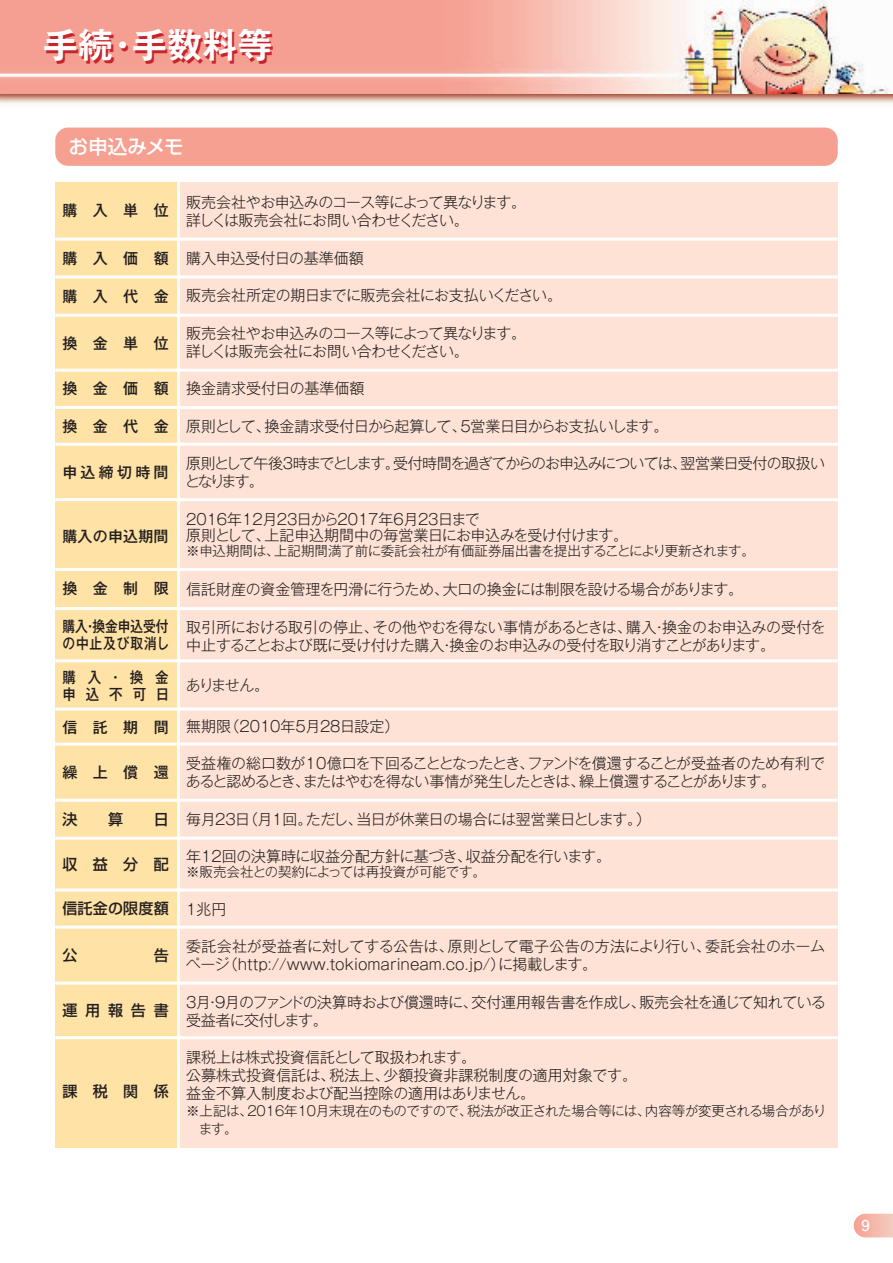
<style>
.page{position:relative;width:893px;height:1263px;background:#fff}
.page>*{position:absolute;margin:0;border:0;box-sizing:border-box;transform-origin:0 0}
.t1{font:34.5px "Gothic MB101 Pro De Bold 90 pv RKSJ H";letter-spacing:.025em;color:#c8242b}
.t2{font:19.5px "Shin Go Pro Medium 90 pv RKSJ H";color:#fff}
.t3{font:15px/18px "Gothic MB101 Pro Light 90 pv RKSJ H";letter-spacing:-.03em;color:#231f20}
.t4{font:15px/18px "Gothic MB101 Pro Light 90 pv RKSJ H";color:#231f20}
.t5{font:15px/18px "Gothic MB101 Pro Light 90 pv RKSJ H";letter-spacing:-.06em;color:#231f20}
.t6{font:15px/18px "Gothic MB101 Pro Light 90 pv RKSJ H";letter-spacing:-.065em;color:#231f20}
.t7{font:15px "Gothic MB101 Pro Medium 90 pv RKSJ H";letter-spacing:.735em;color:#231f20}
.t8{font:15px "Gothic MB101 Pro Light 90 pv RKSJ H";letter-spacing:-.07em;color:#231f20}
.t9{font:15px "Shin Go Pr 5 Medium 90 pv RKSJ H";letter-spacing:.52em;color:#231f20}
.t10{font:15px/16.5px "Gothic MB101 Pro Medium 90 pv RKSJ H";letter-spacing:-.005em;color:#231f20;scale:.85 1}
.t11{font:15px/16.5px "Gothic MB101 Pro Medium 90 pv RKSJ H";letter-spacing:.735em;color:#231f20;scale:.9 1}
.t12{font:15px "Gothic MB101 Pro Medium 90 pv RKSJ H";letter-spacing:.015em;color:#231f20}
.t13{font:15px "Shin Go Pr 5 Medium 90 pv RKSJ H";letter-spacing:.015em;color:#231f20}
.t14{font:15px "Futo Go B101 Pr 5 Bold 90 pv RKSJ H";color:#fff}
.t15{font:13.5px/18px "Gothic MB101 Pro Light 90 pv RKSJ H";letter-spacing:-.025em;color:#231f20}
</style>
<div class="page">
<img style="left:0;top:93px;width:893px;height:11px">
<img style="left:0;top:0;width:890px;height:93px">
<svg style="left:854px;top:1214px;width:39px;height:23px"></svg>
<div style="left:55px;top:128px;width:783px;height:38px;background:#f6a092;border-radius:13px"></div>
<div style="left:166px;top:182px;width:672px;height:965px;background:#fee2d5"></div>
<div style="left:55px;top:182px;width:124px;height:965px;background:#ffe2a5"></div>
<hr style="left:55px;top:238px;width:783px;height:3px;background:#fff">
<hr style="left:177px;top:182px;width:3px;height:966px;background:#fff">
<hr style="left:55px;top:275px;width:783px;height:3px;background:#fff">
<hr style="left:55px;top:314px;width:783px;height:3px;background:#fff">
<hr style="left:55px;top:369px;width:783px;height:3px;background:#fff">
<hr style="left:55px;top:406px;width:783px;height:3px;background:#fff">
<hr style="left:55px;top:443px;width:783px;height:3px;background:#fff">
<hr style="left:55px;top:498px;width:783px;height:3px;background:#fff">
<hr style="left:55px;top:568px;width:783px;height:3px;background:#fff">
<hr style="left:55px;top:607px;width:783px;height:3px;background:#fff">
<hr style="left:55px;top:659px;width:783px;height:3px;background:#fff">
<hr style="left:55px;top:742px;width:783px;height:3px;background:#fff">
<hr style="left:55px;top:707px;width:783px;height:3px;background:#fff">
<hr style="left:55px;top:837px;width:783px;height:3px;background:#fff">
<hr style="left:55px;top:888px;width:783px;height:3px;background:#fff">
<hr style="left:55px;top:1036px;width:783px;height:3px;background:#fff">
<hr style="left:55px;top:981px;width:783px;height:3px;background:#fff">
<hr style="left:55px;top:799px;width:783px;height:3px;background:#fff">
<hr style="left:55px;top:926px;width:783px;height:3px;background:#fff">
<h1 class="t1" style="left:45px;top:35px;width:231px">手続・手数料等</h1>
<h2 class="t2" style="left:69px;top:140px;width:116px">お申込みメモ</h2>
<p class="t7" style="left:62px;top:205px;width:108px">購入単位</p>
<p class="t7" style="left:62px;top:252px;width:108px">購入価額</p>
<p class="t7" style="left:62px;top:290px;width:108px">購入代金</p>
<p class="t7" style="left:62px;top:337px;width:108px">換金単位</p>
<p class="t7" style="left:62px;top:383px;width:108px">換金価額</p>
<p class="t7" style="left:62px;top:420px;width:108px">換金代金</p>
<p class="t7" style="left:62px;top:466px;width:108px">申込締切時間</p>
<p class="t12" style="left:62px;top:531px;width:108px">購入の申込期間</p>
<p class="t7" style="left:62px;top:582px;width:108px">換金制限</p>
<p class="t10" style="left:62px;top:621px;width:127px">購入・換金申込受付の中止及び取消し</p>
<p class="t11" style="left:62px;top:671px;width:120px">購 入・換 金申込不可日</p>
<p class="t7" style="left:62px;top:722px;width:108px">信託期間</p>
<p class="t7" style="left:62px;top:767px;width:108px">繰上償還</p>
<p class="t9" style="left:62px;top:814px;width:16px">決</p>
<p class="t9" style="left:108px;top:814px;width:16px">算</p>
<p class="t9" style="left:154px;top:814px;width:16px">日</p>
<p class="t9" style="left:62px;top:858px;width:108px">収益分配</p>
<p class="t13" style="left:62px;top:903px;width:108px">信託金の限度額</p>
<p class="t9" style="left:62px;top:950px;width:16px">公</p>
<p class="t9" style="left:154px;top:950px;width:16px">告</p>
<p class="t9" style="left:62px;top:1005px;width:108px">運用報告書</p>
<p class="t9" style="left:62px;top:1086px;width:108px">課税関係</p>
<p class="t3" style="left:186px;top:195px;width:342px">販売会社やお申込みのコース等によって異なります。詳しくは販売会社にお問い合わせください。</p>
<p class="t4" style="left:186px;top:251px;width:179px">購入申込受付日の基準価額</p>
<p class="t3" style="left:186px;top:288px;width:377px">販売会社所定の期日までに販売会社にお支払いください。</p>
<p class="t3" style="left:186px;top:326px;width:342px">販売会社やお申込みのコース等によって異なります。詳しくは販売会社にお問い合わせください。</p>
<p class="t4" style="left:186px;top:381px;width:180px">換金請求受付日の基準価額</p>
<p class="t8" style="left:186px;top:420px;width:484px">原則として、換金請求受付日から起算して、5営業日目からお支払いします。</p>
<p class="t6" style="left:185px;top:456px;width:642px">原則として午後3時までとします。受付時間を過ぎてからのお申込みについては、翌営業日受付の取扱いとなります。</p>
<p class="t3" style="left:186px;top:513px;width:444px;line-height:16.5px">2016年12月23日から2017年6月23日まで<br>原則として、上記申込期間中の毎営業日にお申込みを受け付けます。</p>
<p class="t15" style="left:186px;top:544px;width:570px">※申込期間は、上記期間満了前に委託会社が有価証券届出書を提出することにより更新されます。</p>
<p class="t3" style="left:186px;top:582px;width:559px">信託財産の資金管理を円滑に行うため、大口の換金には制限を設ける場合があります。</p>
<p class="t3" style="left:186px;top:620px;width:641px">取引所における取引の停止、その他やむを得ない事情があるときは、購入・換金のお申込みの受付を中止することおよび既に受け付けた購入・換金のお申込みの受付を取り消すことがあります。</p>
<p class="t3" style="left:186px;top:678px;width:85px">ありません。</p>
<p class="t4" style="left:186px;top:719px;width:215px">無期限（2010年5月28日設定）</p>
<p class="t5" style="left:186px;top:756px;width:641px">受益権の総口数が１０億口を下回ることとなったとき、ファンドを償還することが受益者のため有利であると認めるとき、またはやむを得ない事情が発生したときは、繰上償還することがあります。</p>
<p class="t3" style="left:186px;top:812px;width:466px">毎月23日（月1回。ただし、当日が休業日の場合には翌営業日とします。）</p>
<p class="t4" style="left:186px;top:849px;width:426px">年12回の決算時に収益分配方針に基づき、収益分配を行います。</p>
<p class="t15" style="left:186px;top:865px;width:301px">※販売会社との契約によっては再投資が可能です。</p>
<p class="t3" style="left:186px;top:902px;width:42px">1兆円</p>
<p class="t4" style="left:186px;top:939px;width:641px">委託会社が受益者に対してする公告は、原則として電子公告の方法により行い、委託会社のホームページ（http://www.tokiomarineam.co.jp/）に掲載します。</p>
<p class="t3" style="left:186px;top:995px;width:641px">3月・9月のファンドの決算時および償還時に、交付運用報告書を作成し、販売会社を通じて知れている受益者に交付します。</p>
<p class="t4" style="left:186px;top:1050px;width:452px">課税上は株式投資信託として取扱われます。<br>公募株式投資信託は、税法上、少額投資非課税制度の適用対象です。益金不算入制度および配当控除の適用はありません。</p>
<p class="t15" style="left:199px;top:1104px;width:629px;text-indent:-13px">※上記は、2016年10月末現在のものですので、税法が改正された場合等には、内容等が変更される場合があります。</p>
<p class="t14" style="left:861px;top:1219px;width:10px">9</p>
</div>
